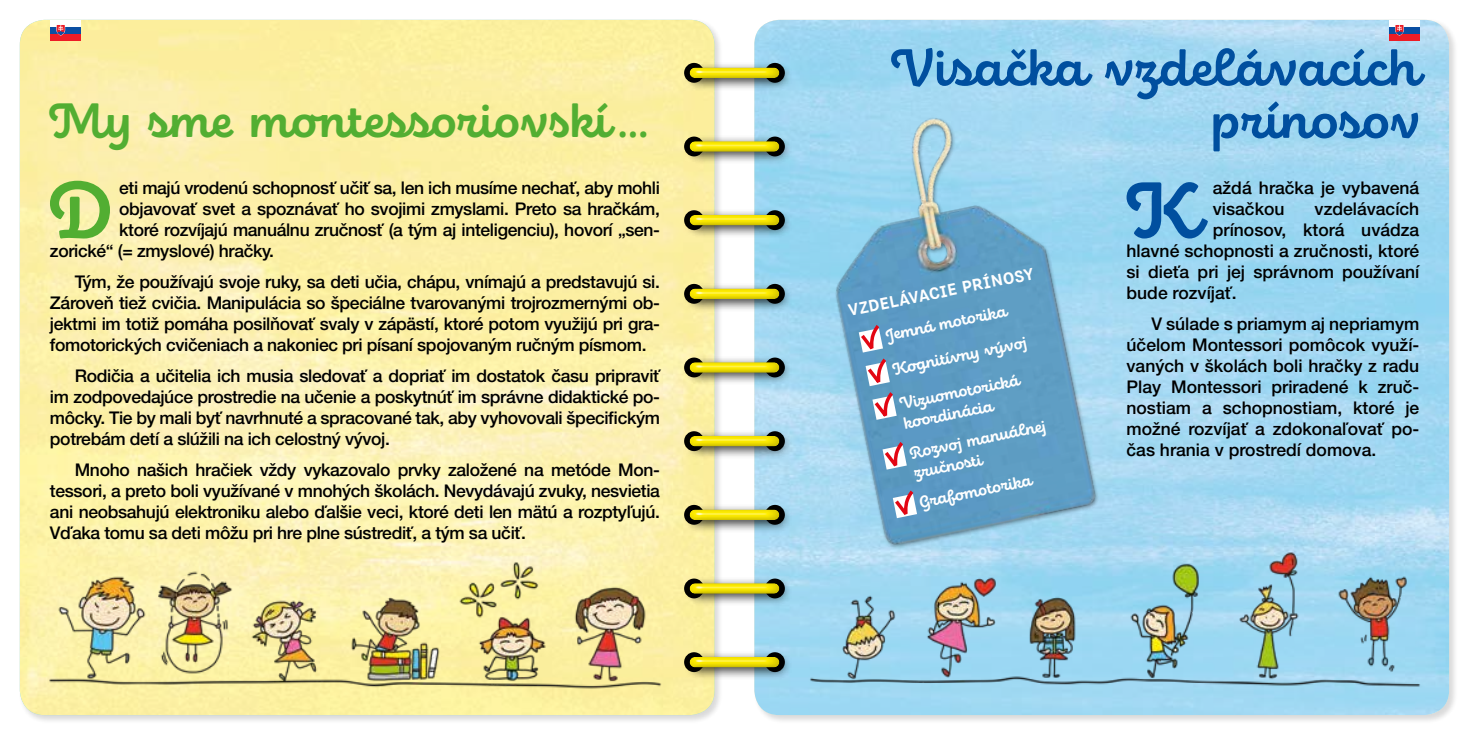
<style>
.page{position:relative;width:1469px;height:735px;background:#fff}
.page>*{position:absolute;margin:0;border:0;box-sizing:border-box;transform-origin:0 0}
.t1{font:700 78.58px "Eldwin Script";color:#52ae32}
.t2{font:700 78.58px "Eldwin Script";color:#004f9f}
.t3{font:700 52.5px/52.5px "Eldwin Script";color:#004f9f;text-align:right;scale:.96 1}
.t4{font:700 49px "Eldwin Script";color:#52ae32;scale:.96 1}
.t5{font:500 17.5px/21px "Helvetica Neue LT Pro";letter-spacing:-.02em;color:#000;text-align:justify}
.t6{font:500 17.5px/21px "Helvetica Neue LT Pro";color:#000}
.t7{font:700 16.8px/35px "Eldwin Script";color:#fff;scale:.95 1}
.t8{font:700 16.8px "Eldwin Capitals";color:#fff}
</style>
<div class="page">
<div style="left:752px;top:18px;width:706px;height:705px;background:#000;opacity:.3"></div>
<img style="left:754px;top:20px;width:695px;height:694px">
<div style="left:18px;top:18px;width:705px;height:705px;background:#000;opacity:.3"></div>
<img style="left:20px;top:20px;width:694px;height:694px">
<div style="left:684px;top:282px;width:107px;height:30px;background:#000;opacity:.75"></div>
<div style="left:688px;top:286px;width:93px;height:14px;background:#000;opacity:.75"></div>
<div style="left:684px;top:650px;width:107px;height:30px;background:#000;opacity:.75"></div>
<div style="left:688px;top:654px;width:93px;height:14px;background:#000;opacity:.75"></div>
<div style="left:684px;top:356px;width:107px;height:29px;background:#000;opacity:.75"></div>
<div style="left:688px;top:360px;width:93px;height:14px;background:#000;opacity:.75"></div>
<div style="left:684px;top:61px;width:107px;height:30px;background:#000;opacity:.75"></div>
<div style="left:688px;top:65px;width:93px;height:14px;background:#000;opacity:.75"></div>
<div style="left:684px;top:429px;width:107px;height:30px;background:#000;opacity:.75"></div>
<div style="left:688px;top:433px;width:93px;height:14px;background:#000;opacity:.75"></div>
<div style="left:684px;top:135px;width:107px;height:30px;background:#000;opacity:.75"></div>
<div style="left:688px;top:139px;width:93px;height:14px;background:#000;opacity:.75"></div>
<div style="left:684px;top:503px;width:107px;height:29px;background:#000;opacity:.75"></div>
<div style="left:688px;top:507px;width:93px;height:14px;background:#000;opacity:.75"></div>
<div style="left:684px;top:209px;width:107px;height:29px;background:#000;opacity:.75"></div>
<div style="left:688px;top:212px;width:93px;height:14px;background:#000;opacity:.75"></div>
<div style="left:684px;top:576px;width:107px;height:30px;background:#000;opacity:.75"></div>
<div style="left:688px;top:580px;width:93px;height:14px;background:#000;opacity:.75"></div>
<img style="left:42px;top:546px;width:625px;height:147px">
<img style="left:803px;top:545px;width:623px;height:147px">
<img style="left:771px;top:86px;width:364px;height:489px">
<svg style="left:857px;top:322px;width:39px;height:103px"></svg>
<svg style="left:881px;top:439px;width:25px;height:36px"></svg>
<svg style="left:891px;top:488px;width:26px;height:36px"></svg>
<div style="left:1388px;top:20px;width:31px;height:20px;background:#ed1c26"></div>
<div style="left:1388px;top:20px;width:31px;height:13px;background:#0a4fa3"></div>
<div style="left:1388px;top:20px;width:31px;height:7px;background:#fff"></div>
<svg style="left:1394px;top:25px;width:9px;height:11px"></svg>
<div style="left:50px;top:20px;width:31px;height:20px;background:#ed1c26"></div>
<div style="left:50px;top:20px;width:31px;height:13px;background:#0a4fa3"></div>
<div style="left:50px;top:20px;width:31px;height:7px;background:#fff"></div>
<svg style="left:56px;top:25px;width:9px;height:11px"></svg>
<h3 class="t4" style="left:50px;top:93px;width:628px">My sme montessoriovskí…</h3>
<h1 class="t1" style="left:49px;top:165px;width:65px">D</h1>
<p class="t5" style="left:119px;top:177px;width:542px">eti majú vrodenú schopnosť učiť sa, len ich musíme nechať, aby mohli</p>
<p class="t5" style="left:119px;top:198px;width:542px">objavovať svet a spoznávať ho svojimi zmyslami. Preto sa hračkám,</p>
<p class="t5" style="left:119px;top:219px;width:542px">ktoré rozvíjajú manuálnu zručnosť (a tým aj inteligenciu), hovorí „sen-</p>
<p class="t5" style="left:50px;top:240px;width:226px">zorické“ (= zmyslové) hračky.</p>
<p class="t5" style="left:50px;top:271px;width:611px;text-indent:25px">Tým, že používajú svoje ruky, sa deti učia, chápu, vnímajú a predstavujú si.<br>Zároveň tiež cvičia. Manipulácia so špeciálne tvarovanými trojrozmernými ob&shy;jektmi im totiž pomáha posilňovať svaly v zápästí, ktoré potom využijú pri gra&shy;fomotorických cvičeniach a nakoniec pri písaní spojovaným ručným písmom.</p>
<p class="t5" style="left:50px;top:365px;width:611px;text-indent:25px">Rodičia a učitelia ich musia sledovať a dopriať im dostatok času pripraviť im zodpovedajúce prostredie na učenie a poskytnúť im správne didaktické po&shy;môcky. Tie by mali byť navrhnuté a spracované tak, aby vyhovovali špecifickým potrebám detí a slúžili na ich celostný vývoj.</p>
<p class="t5" style="left:50px;top:459px;width:611px;text-indent:25px">Mnoho našich hračiek vždy vykazovalo prvky založené na metóde Mon&shy;tessori, a preto boli využívané v mnohých školách. Nevydávajú zvuky, nesvietia ani neobsahujú elektroniku alebo ďalšie veci, ktoré deti len mätú a rozptyľujú.<br>Vďaka tomu sa deti môžu pri hre plne sústrediť, a tým sa učiť.</p>
<h2 class="t3" style="left:891px;top:43px;width:551px">Visačka vzdelávacích prínosov</h2>
<h1 class="t2" style="left:1127px;top:165px;width:73px">K</h1>
<p class="t6" style="left:1212px;top:177px;width:208px">aždá hračka je vybavená visačkou</p>
<p class="t6" style="left:1314px;top:198px;width:106px">vzdelávacích</p>
<p class="t6" style="left:1212px;top:219px;width:208px">prínosov, ktorá uvádza</p>
<p class="t6" style="left:1126px;top:240px;width:294px">hlavné schopnosti a zručnosti, ktoré</p>
<p class="t6" style="left:1126px;top:261px;width:294px">si dieťa pri jej správnom používaní</p>
<p class="t6" style="left:1126px;top:282px;width:111px">bude rozvíjať.</p>
<p class="t5" style="left:1126px;top:313px;width:294px;text-indent:25px">V súlade s priamym aj nepriamym účelom Montessori pomôcok využí&shy;vaných v školách boli hračky z radu Play Montessori priradené k zruč&shy;nostiam a schopnostiam, ktoré je možné rozvíjať a zdokonaľovať po&shy;čas hrania v prostredí domova.</p>
<p class="t8" style="left:846px;top:300px;width:190px;rotate:-11deg">VZDELÁVACIE PRÍNOSY</p>
<p class="t7" style="left:882px;top:317px;width:145px;rotate:-11deg">Jemná motorika<br>Kognitívny vývoj<br>Vizuomotorická</p>
<p class="t7" style="left:901px;top:408px;width:147px;line-height:29.9px;rotate:-11deg">koordinácia<br>Rozvoj manuálnej</p>
<p class="t7" style="left:911px;top:458px;width:121px;line-height:29.9px;rotate:-11deg">zručnosti<br>Grafomotorika</p>
</div>
